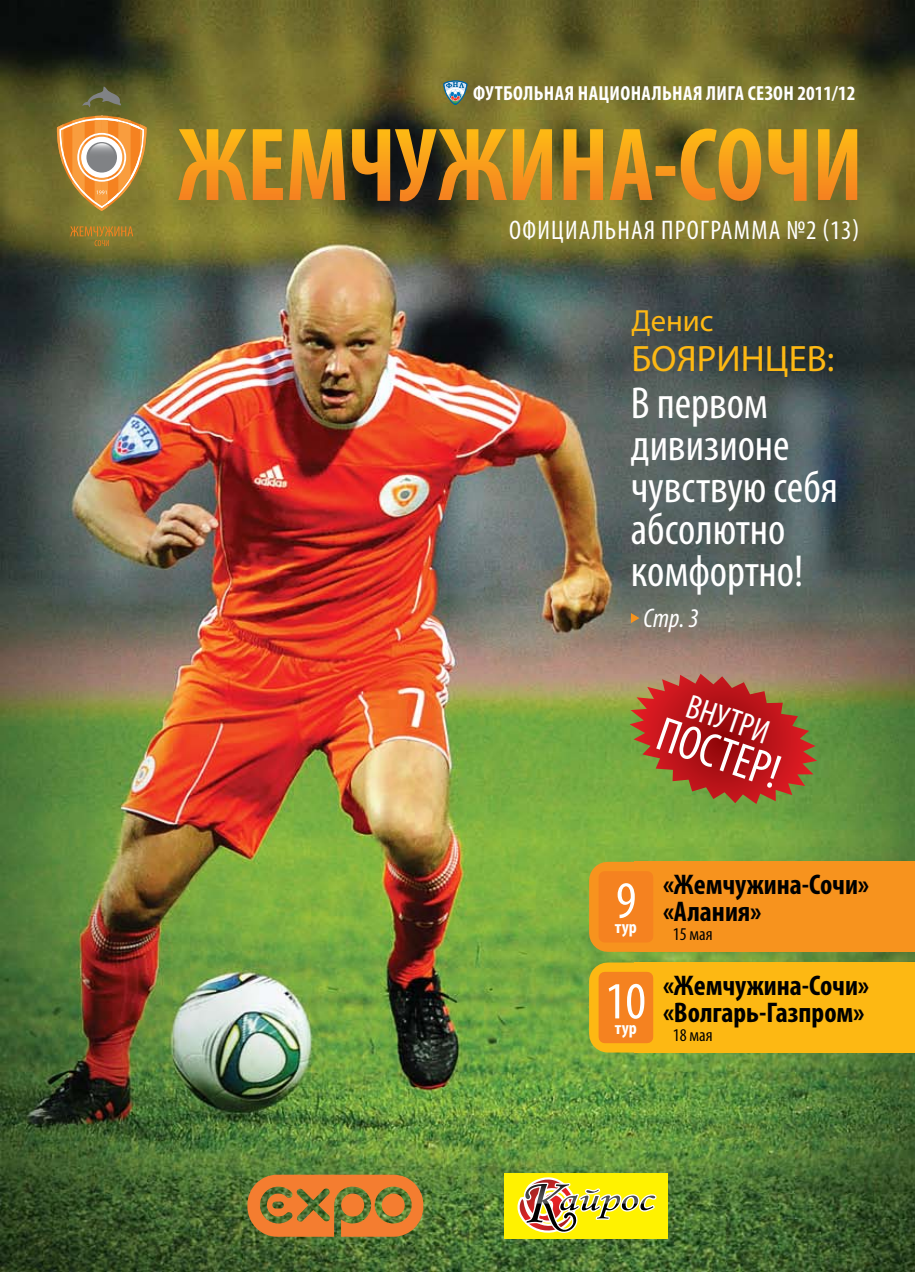
<style>
.page{position:relative;width:915px;height:1272px;background:#fff}
.page>*{position:absolute;margin:0;border:0;box-sizing:border-box;transform-origin:0 0}
.t1{font:condensed 52.5px "Myriad Pro";color:#fff}
.t2{font:condensed 48.6px "Myriad Pro";color:#fff}
.t3{font:condensed 45px/42px "Myriad Pro";color:#fff}
.t4{font:36.75px "Myriad Pro";color:#fdb813}
.t5{font:condensed 34.35px "Myriad Pro";color:#fff}
.t6{font:30.75px "Myriad Pro";color:#fdb813}
.t7{font:700 condensed 28.5px/27px "Myriad Pro";color:#000}
.t8{font:condensed 27px "Myriad Pro";letter-spacing:.045em;color:#fff}
.t9{font:italic condensed 27px "Myriad Pro";color:#fff}
.t10{font:700 condensed 20.4px "Myriad Pro";letter-spacing:.02em;color:#fff}
.t11{font:condensed 18px "Myriad Pro";color:#000}
.t12{font:700 condensed 18px "Myriad Pro";letter-spacing:.005em;color:#fff}
</style>
<div class="page">
<img style="left:0;top:0;width:914px;height:1271px">
<svg style="left:70px;top:226px;width:63px;height:20px"></svg>
<svg style="left:82px;top:86px;width:40px;height:21px"></svg>
<svg style="left:57px;top:116px;width:90px;height:95px"></svg>
<svg style="left:178px;top:128px;width:678px;height:73px"></svg>
<div style="left:634px;top:861px;width:280px;height:90px;background:#f7931e"></div>
<div style="left:589px;top:861px;width:135px;height:90px;background:#f7931e"></div>
<div style="left:598px;top:871px;width:55px;height:71px;background:#f58220"></div>
<div style="left:634px;top:962px;width:280px;height:90px;background:#fdb813"></div>
<div style="left:589px;top:962px;width:135px;height:90px;background:#fdb813"></div>
<div style="left:598px;top:971px;width:55px;height:72px;background:#f58220"></div>
<svg style="left:629px;top:673px;width:187px;height:131px"></svg>
<svg style="left:630px;top:613px;width:9px;height:10px"></svg>
<svg style="left:443px;top:80px;width:25px;height:25px"></svg>
<div style="left:504px;top:1173px;width:163px;height:65px;background:#fff200"></div>
<svg style="left:517px;top:1177px;width:139px;height:56px"></svg>
<svg style="left:247px;top:1174px;width:176px;height:62px"></svg>
<p class="t10" style="left:473px;top:81px;width:383px">Футбольная Национальная Лига сезон 2011/12</p>
<p class="t8" style="left:509px;top:214px;width:351px">Официальная программа №2 (13)</p>
<p class="t6" style="left:631px;top:301px;width:84px">Денис</p>
<p class="t4" style="left:631px;top:336px;width:204px">БОЯРИНЦЕВ:</p>
<h3 class="t3" style="left:630px;top:382px;width:208px">В первом дивизионе чувствую себя абсолютно комфортно!</h3>
<p class="t9" style="left:643px;top:601px;width:57px">Стр. 3</p>
<p class="t5" style="left:694px;top:685px;width:73px;rotate:19deg">ВНУТРИ</p>
<h2 class="t2" style="left:668px;top:704px;width:128px;rotate:19deg">ПОСТЕР!</h2>
<h1 class="t1" style="left:615px;top:868px;width:22px">9</h1>
<p class="t12" style="left:614px;top:916px;width:23px">тур</p>
<h1 class="t1" style="left:605px;top:969px;width:42px">10</h1>
<p class="t12" style="left:614px;top:1016px;width:23px">тур</p>
<p class="t7" style="left:662px;top:870px;width:207px">«Жемчужина-Сочи» «Алания»</p>
<p class="t11" style="left:672px;top:923px;width:41px">15 мая</p>
<p class="t7" style="left:662px;top:971px;width:207px">«Жемчужина-Сочи» «Волгарь-Газпром»</p>
<p class="t11" style="left:672px;top:1024px;width:41px">18 мая</p>
</div>
